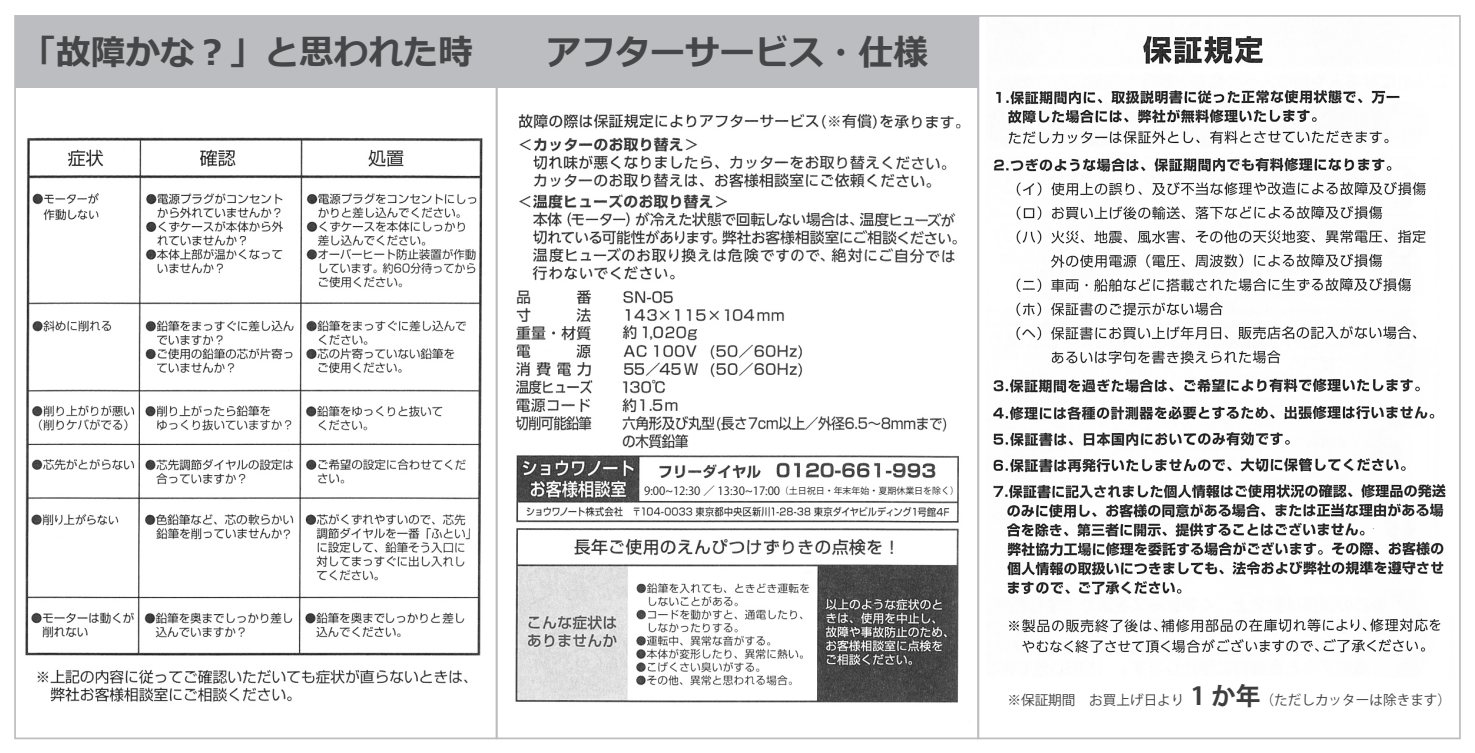
<style>
.page{position:relative;width:1475px;height:753px;background:#fff}
.page>*{position:absolute;margin:0;border:0;box-sizing:border-box;transform-origin:0 0}
.t1{font:700 34.65px "Meiryo";color:#454647}
.t2{font:13.65px "Koz Go Pr 6 N";color:#3e3e3f}
.t3{font:11.38px "Koz Go Pr 6 N";color:#231f20}
.s1{font-size:8.92px}
.s2{font-weight:700;font-size:24.68px}
</style>
<div class="page">
<div style="left:15px;top:16px;width:963px;height:72px;background:#bcbdc0"></div>
<img style="left:25px;top:114px;width:936px;height:589px">
<img style="left:993px;top:36px;width:453px;height:635px">
<div style="left:977px;top:15px;width:483px;height:724px;border:2px solid #bcbdc0"></div>
<h1 class="t1" style="left:21px;top:28px;width:453px">「故障かな？」と思われた時</h1>
<h1 class="t1" style="left:546px;top:28px;width:383px">アフターサービス・仕様</h1>
<p class="t3" style="left:644px;top:484px;width:316px">9:00~12:30 ／ 13:30~17:00<span class="s1">（土日祝日・年末年始・夏期休業日を除く）</span></p>
<p class="t2" style="left:1007px;top:692px;width:445px">※保証期間　お買上げ日より <span class="s2">1 か年</span>（ただしカッターは除きます）</p>
</div>
